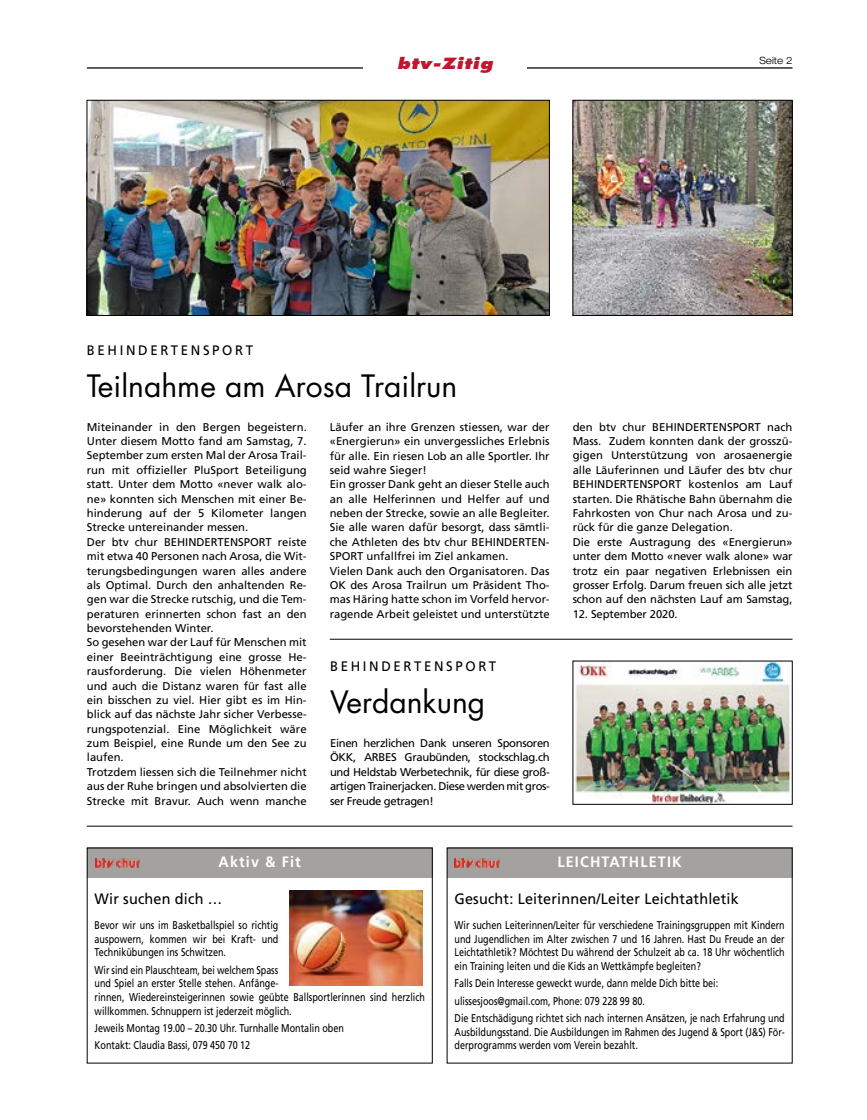
<style>
.page{position:relative;width:867px;height:1120px;background:#fff}
.page>*{position:absolute;margin:0;border:0;box-sizing:border-box;transform-origin:0 0}
.t1{font:30px "Futura Std";color:#000}
.t2{font:15px "Frutiger LT Std";letter-spacing:.01em;color:#000;scale:.96 1}
.t3{font:700 15px "Frutiger LT Std";letter-spacing:.075em;color:#fff;scale:.96 1}
.t4{font:italic 800 15px "Futura Std";letter-spacing:.035em;color:#be172f;scale:1.2 1}
.t5{font:13.75px "Frutiger LT Std";letter-spacing:.2em;color:#000;scale:.96 1}
.t6{font:11.25px/14.4px "Frutiger LT Std";color:#000}
.t7{font:11.25px/13.8px "Frutiger LT Std";color:#000;scale:.8 1}
.t8{font:300 expanded 10px "Helvetica Neue LT Std";color:#000;scale:.96 1}
</style>
<div class="page">
<hr style="left:87px;top:67px;width:705px;height:2px;background:#000">
<div style="left:363px;top:54px;width:163px;height:20px;background:#fff"></div>
<div style="left:446px;top:847px;width:346px;height:31px;background:#a4a2a1"></div>
<img style="left:455px;top:858px;width:44px;height:9px">
<div style="left:87px;top:847px;width:345px;height:31px;background:#a4a2a1"></div>
<img style="left:95px;top:858px;width:44px;height:9px">
<img style="left:574px;top:663px;width:216px;height:139px">
<img style="left:89px;top:102px;width:458px;height:212px">
<div style="left:87px;top:100px;width:462px;height:216px;border:1px solid #000"></div>
<img style="left:574px;top:102px;width:216px;height:212px">
<div style="left:572px;top:100px;width:220px;height:216px;border:1px solid #000"></div>
<hr style="left:87px;top:826px;width:705px;height:1px;background:#000">
<hr style="left:330px;top:639px;width:462px;height:1px;background:#000">
<img style="left:289px;top:891px;width:133px;height:94px">
<h2 class="t4" style="left:397px;top:54px;width:81px">btv-Zitig</h2>
<p class="t8" style="left:759px;top:54px;width:36px">Seite 2</p>
<p class="t5" style="left:87px;top:342px;width:174px">BEHINDERTENSPORT</p>
<h1 class="t1" style="left:87px;top:367px;width:372px">Teilnahme am Arosa Trailrun</h1>
<p class="t6" style="left:87px;top:420px;width:221px">Miteinander in den Bergen begeistern.<br>Unter diesem Motto fand am Samstag, 7.<br>September zum ersten Mal der Arosa Trail&shy;run mit offizieller PluSport Beteiligung statt. Unter dem Motto «never walk alo&shy;ne» konnten sich Menschen mit einer Be&shy;hinderung auf der 5 Kilometer langen Strecke untereinander messen.<br>Der btv chur BEHINDERTENSPORT reiste mit etwa 40 Personen nach Arosa, die Wit&shy;terungsbedingungen waren alles andere als Optimal. Durch den anhaltenden Re&shy;gen war die Strecke rutschig, und die Tem&shy;peraturen erinnerten schon fast an den bevorstehenden Winter.<br>So gesehen war der Lauf für Menschen mit einer Beeinträchtigung eine grosse He&shy;rausforderung. Die vielen Höhenmeter und auch die Distanz waren für fast alle ein bisschen zu viel. Hier gibt es im Hin&shy;blick auf das nächste Jahr sicher Verbesse&shy;rungspotenzial. Eine Möglichkeit wäre zum Beispiel, eine Runde um den See zu laufen.<br>Trotzdem liessen sich die Teilnehmer nicht aus der Ruhe bringen und absolvierten die Strecke mit Bravur. Auch wenn manche</p>
<p class="t6" style="left:330px;top:420px;width:221px">Läufer an ihre Grenzen stiessen, war der «Energierun» ein unvergessliches Erlebnis für alle. Ein riesen Lob an alle Sportler. Ihr seid wahre Sieger!<br>Ein grosser Dank geht an dieser Stelle auch an alle Helferinnen und Helfer auf und neben der Strecke, sowie an alle Begleiter.<br>Sie alle waren dafür besorgt, dass sämtli&shy;che Athleten des btv chur BEHINDERTEN-SPORT unfallfrei im Ziel ankamen.<br>Vielen Dank auch den Organisatoren. Das OK des Arosa Trailrun um Präsident Tho&shy;mas Häring hatte schon im Vorfeld hervor&shy;ragende Arbeit geleistet und unterstützte</p>
<p class="t6" style="left:572px;top:420px;width:221px">den btv chur BEHINDERTENSPORT nach Mass. Zudem konnten dank der grosszü&shy;gigen Unterstützung von arosaenergie alle Läuferinnen und Läufer des btv chur BEHINDERTENSPORT kostenlos am Lauf starten. Die Rhätische Bahn übernahm die Fahrkosten von Chur nach Arosa und zu&shy;rück für die ganze Delegation.<br>Die erste Austragung des «Energierun» unter dem Motto «never walk alone» war trotz ein paar negativen Erlebnissen ein grosser Erfolg. Darum freuen sich alle jetzt schon auf den nächsten Lauf am Samstag,</p>
<p class="t6" style="left:572px;top:606px;width:106px">12. September 2020.</p>
<p class="t5" style="left:330px;top:658px;width:174px">BEHINDERTENSPORT</p>
<h1 class="t1" style="left:330px;top:683px;width:157px">Verdankung</h1>
<p class="t6" style="left:330px;top:736px;width:221px;text-align:justify">Einen herzlichen Dank unseren Sponsoren ÖKK, ARBES Graubünden, stockschlag.ch und Heldstab Werbetechnik, für diese groß&shy;artigen Trainerjacken. Diese werden mit gros&shy;ser Freude getragen!</p>
<h2 class="t3" style="left:218px;top:853px;width:87px">Aktiv &amp; Fit</h2>
<h2 class="t2" style="left:95px;top:890px;width:134px">Wir suchen dich …</h2>
<p class="t7" style="left:95px;top:918px;width:231px;text-align:justify">Bevor wir uns im Basketballspiel so richtig auspowern, kommen wir bei Kraft- und Technikübungen ins Schwitzen.</p>
<p class="t7" style="left:95px;top:963px;width:414px">Wir sind ein Plauschteam, bei welchem Spass<br>und Spiel an erster Stelle stehen. Anfänge-<br>rinnen, Wiedereinsteigerinnen sowie geübte Ballsportlerinnen sind herzlich willkommen. Schnuppern ist jederzeit möglich.</p>
<p class="t7" style="left:95px;top:1019px;width:313px;line-height:17.2px">Jeweils Montag 19.00 – 20.30 Uhr. Turnhalle Montalin oben<br>Kontakt: Claudia Bassi, 079 450 70 12</p>
<h2 class="t3" style="left:557px;top:853px;width:131px">LEICHTATHLETIK</h2>
<h2 class="t2" style="left:454px;top:890px;width:297px">Gesucht: Leiterinnen/Leiter Leichtathletik</h2>
<p class="t7" style="left:454px;top:918px;width:414px;text-align:justify">Wir suchen Leiterinnen/Leiter für verschiedene Trainingsgruppen mit Kindern und Jugendlichen im Alter zwischen 7 und 16 Jahren. Hast Du Freude an der Leichtathletik? Möchtest Du während der Schulzeit ab ca. 18 Uhr wöchentlich ein Training leiten und die Kids an Wettkämpfe begleiten?</p>
<p class="t7" style="left:454px;top:975px;width:414px;line-height:17.2px">Falls Dein Interesse geweckt wurde, dann melde Dich bitte bei: ulissesjoos@gmail.com, Phone: 079 228 99 80.<br>Die Entschädigung richtet sich nach internen Ansätzen, je nach Erfahrung und</p>
<p class="t7" style="left:454px;top:1025px;width:414px">Ausbildungsstand. Die Ausbildungen im Rahmen des Jugend &amp; Sport (J&amp;S) För&shy;derprogramms werden vom Verein bezahlt.</p>
</div>
